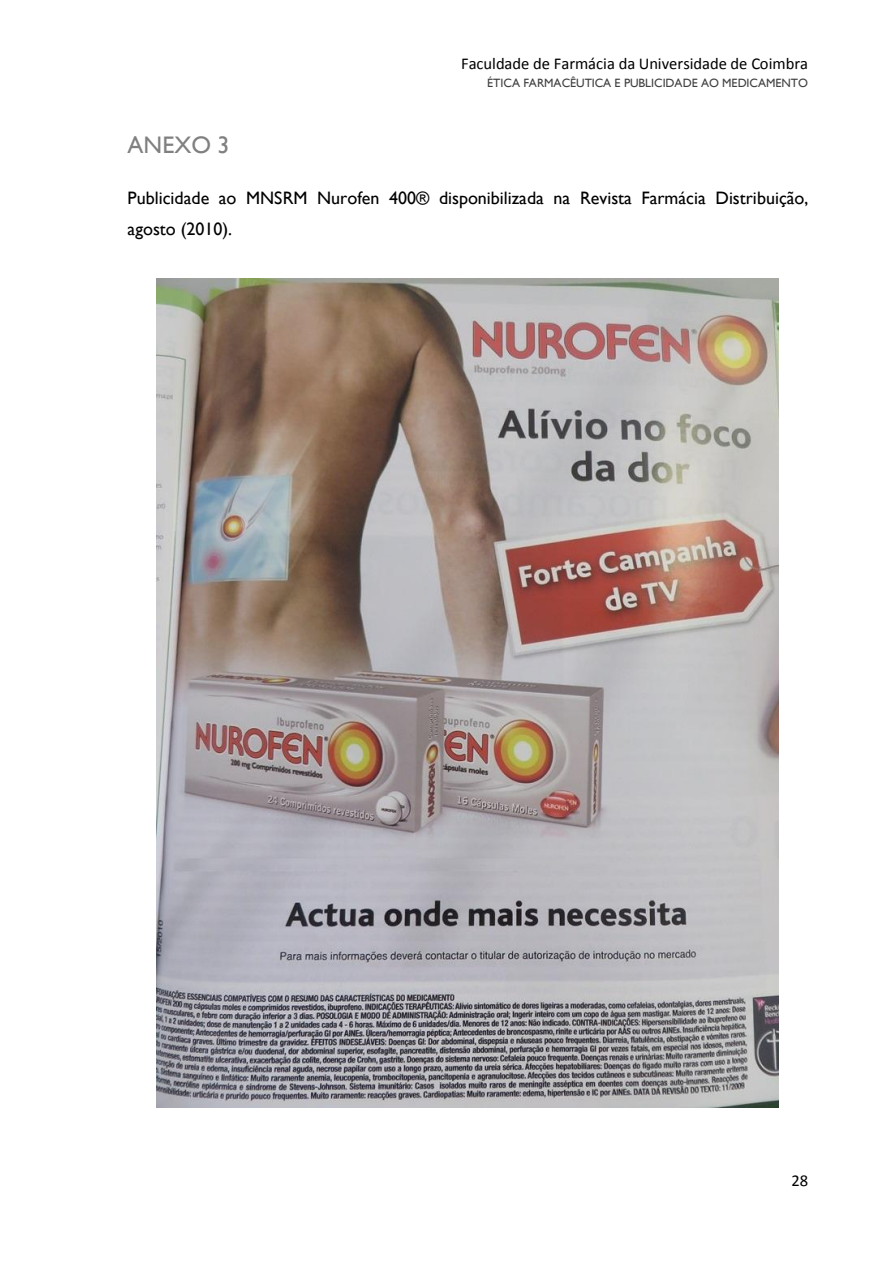
<style>
.page{position:relative;width:893px;height:1263px;background:#fff}
.page>*{position:absolute;margin:0;border:0;box-sizing:border-box;transform-origin:0 0}
.t1{font:24px "Gill Sans MT";color:#808080}
.t2{font:18px/31.5px "Gill Sans MT";color:#000}
.t3{font:16.5px "Calibri";color:#000}
.t4{font:12px "Gill Sans MT";letter-spacing:-.005em;color:#404040}
</style>
<div class="page">
<img style="left:157px;top:278px;width:622px;height:830px">
<p class="t3" style="left:461px;top:56px;width:348px">Faculdade de Farmácia da Universidade de Coimbra</p>
<p class="t4" style="left:487px;top:76px;width:322px">ÉTICA FARMACÊUTICA E PUBLICIDADE AO MEDICAMENTO</p>
<p class="t1" style="left:128px;top:130px;width:103px">ANEXO 3</p>
<p class="t2" style="left:128px;top:182px;width:682px">Publicidade ao MNSRM Nurofen 400® disponibilizada na Revista Farmácia Distribuição, agosto (2010).</p>
<p class="t3" style="left:791px;top:1174px;width:18px">28</p>
</div>
